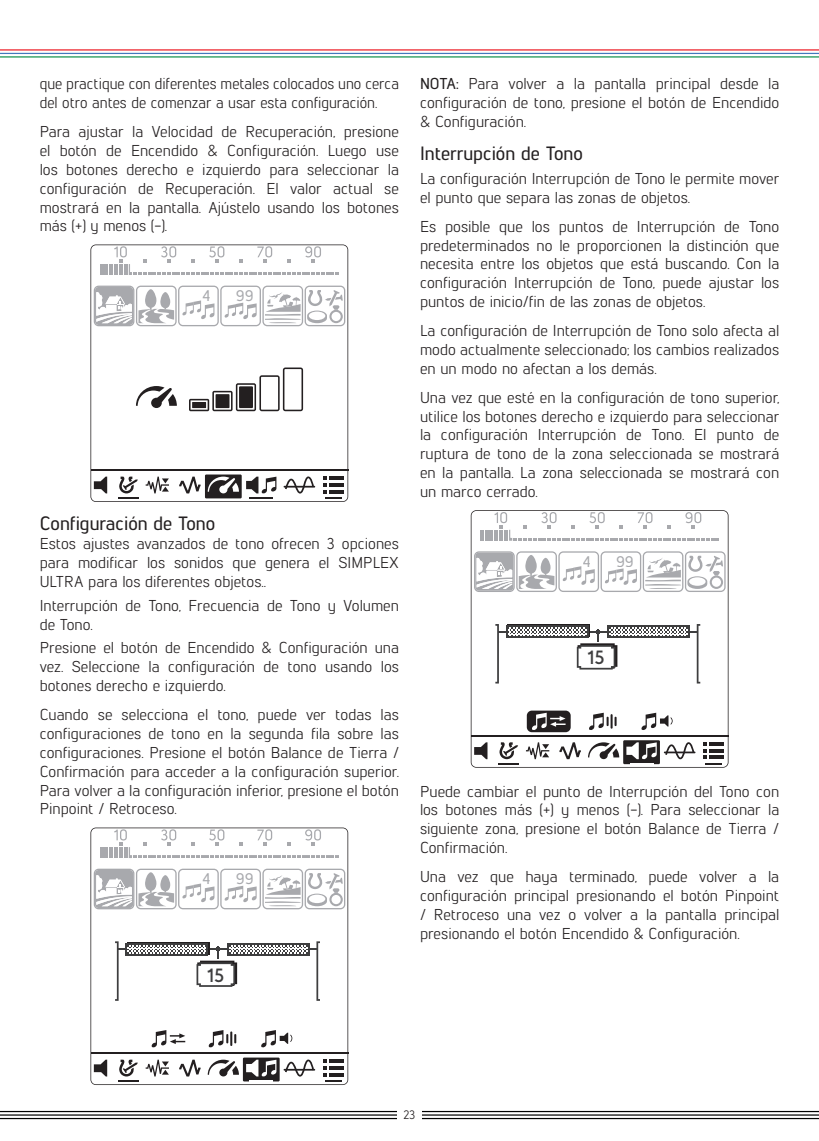
<style>
.page{position:relative;width:819px;height:1141px;background:#fff}
.page>*{position:absolute;margin:0;border:0;box-sizing:border-box;transform-origin:0 0}
.t1{font:500 19.25px "Lintel";color:#231f20}
.t2{font:700 19.25px "Lintel";color:#3e3e3f}
.t3{font:15.75px/18.9px "Lintel";color:#231f20;text-align:justify}
.t4{font:15.75px/18.9px "Lintel";color:#231f20;scale:.96 1}
.t5{font:500 15.4px "Lintel";color:#a8a9ad}
.t6{font:12.25px "Lintel";color:#231f20}
.s1{font-weight:500}
</style>
<div class="page">
<hr style="left:0;top:1118px;width:819px;height:1px;background:#000">
<hr style="left:0;top:1111px;width:819px;height:1px;background:#000">
<hr style="left:0;top:1114px;width:819px;height:2px;background:#000">
<hr style="left:0;top:56px;width:819px;height:2px;background:#14924f">
<hr style="left:0;top:49px;width:819px;height:2px;background:#ec1d25">
<hr style="left:0;top:53px;width:819px;height:1px;background:#4379bd">
<div style="left:397px;top:1105px;width:24px;height:18px;background:#fff"></div>
<svg style="left:90px;top:244px;width:258px;height:258px"></svg>
<svg style="left:100px;top:264px;width:8px;height:11px"></svg>
<hr style="left:109px;top:264px;width:4px;height:11px;background:#a8a9ad">
<svg style="left:114px;top:246px;width:225px;height:29px"></svg>
<div style="left:205px;top:474px;width:37px;height:24px;background:#231f20"></div>
<svg style="left:179px;top:477px;width:21px;height:16px"></svg>
<svg style="left:94px;top:477px;width:13px;height:16px"></svg>
<svg style="left:146px;top:477px;width:23px;height:16px"></svg>
<svg style="left:208px;top:477px;width:31px;height:16px"></svg>
<svg style="left:285px;top:476px;width:29px;height:18px"></svg>
<hr style="left:283px;top:486px;width:32px;height:2px;background:#231f20">
<svg style="left:118px;top:477px;width:21px;height:21px"></svg>
<svg style="left:246px;top:477px;width:30px;height:21px"></svg>
<hr style="left:329px;top:477px;width:14px;height:3px;background:#231f20">
<hr style="left:329px;top:483px;width:14px;height:4px;background:#231f20">
<hr style="left:329px;top:490px;width:14px;height:3px;background:#231f20">
<svg style="left:323px;top:477px;width:19px;height:21px"></svg>
<hr style="left:91px;top:470px;width:257px;height:1px;background:#231f20">
<svg style="left:189px;top:368px;width:114px;height:43px"></svg>
<div style="left:192px;top:402px;width:14px;height:6px;background:#231f20"></div>
<div style="left:215px;top:394px;width:14px;height:14px;background:#231f20"></div>
<div style="left:239px;top:386px;width:14px;height:22px;background:#231f20"></div>
<svg style="left:136px;top:386px;width:41px;height:22px"></svg>
<svg style="left:90px;top:828px;width:258px;height:257px"></svg>
<svg style="left:100px;top:847px;width:8px;height:11px"></svg>
<hr style="left:109px;top:847px;width:4px;height:11px;background:#a8a9ad">
<svg style="left:114px;top:829px;width:225px;height:29px"></svg>
<svg style="left:243px;top:1058px;width:36px;height:23px"></svg>
<svg style="left:179px;top:1060px;width:21px;height:16px"></svg>
<svg style="left:94px;top:1060px;width:13px;height:16px"></svg>
<svg style="left:146px;top:1060px;width:23px;height:16px"></svg>
<svg style="left:208px;top:1060px;width:31px;height:16px"></svg>
<svg style="left:246px;top:1060px;width:30px;height:21px"></svg>
<svg style="left:285px;top:1060px;width:29px;height:17px"></svg>
<hr style="left:283px;top:1069px;width:32px;height:2px;background:#231f20">
<svg style="left:118px;top:1060px;width:21px;height:21px"></svg>
<hr style="left:329px;top:1060px;width:14px;height:3px;background:#231f20">
<hr style="left:329px;top:1066px;width:14px;height:4px;background:#231f20">
<hr style="left:329px;top:1073px;width:14px;height:3px;background:#231f20">
<svg style="left:323px;top:1060px;width:19px;height:21px"></svg>
<hr style="left:91px;top:1053px;width:257px;height:1px;background:#231f20">
<svg style="left:115px;top:941px;width:205px;height:60px"></svg>
<svg style="left:151px;top:1030px;width:34px;height:18px"></svg>
<svg style="left:208px;top:1030px;width:28px;height:18px"></svg>
<svg style="left:260px;top:1030px;width:32px;height:18px"></svg>
<svg style="left:470px;top:510px;width:258px;height:258px"></svg>
<svg style="left:480px;top:512px;width:240px;height:29px"></svg>
<div style="left:623px;top:740px;width:37px;height:24px;background:#231f20"></div>
<svg style="left:559px;top:742px;width:22px;height:17px"></svg>
<svg style="left:474px;top:742px;width:13px;height:17px"></svg>
<svg style="left:526px;top:742px;width:23px;height:17px"></svg>
<svg style="left:588px;top:742px;width:31px;height:17px"></svg>
<svg style="left:626px;top:742px;width:30px;height:22px"></svg>
<svg style="left:665px;top:742px;width:29px;height:17px"></svg>
<hr style="left:663px;top:752px;width:32px;height:1px;background:#231f20">
<svg style="left:498px;top:742px;width:21px;height:22px"></svg>
<hr style="left:709px;top:742px;width:15px;height:4px;background:#231f20">
<hr style="left:709px;top:749px;width:15px;height:3px;background:#231f20">
<hr style="left:709px;top:756px;width:15px;height:3px;background:#231f20">
<svg style="left:703px;top:742px;width:19px;height:22px"></svg>
<hr style="left:471px;top:735px;width:257px;height:2px;background:#231f20">
<svg style="left:495px;top:624px;width:205px;height:59px"></svg>
<div style="left:526px;top:711px;width:44px;height:21px;background:#231f20;border-radius:5px"></div>
<svg style="left:532px;top:713px;width:33px;height:17px"></svg>
<svg style="left:588px;top:713px;width:28px;height:17px"></svg>
<svg style="left:640px;top:713px;width:32px;height:17px"></svg>
<p class="t4" style="left:40px;top:73px;width:376px">que practique con diferentes metales colocados uno cerca del otro antes de comenzar a usar esta configuración.</p>
<p class="t3" style="left:40px;top:121px;width:361px">Para ajustar la Velocidad de Recuperación, presione el botón de Encendido &amp; Configuración. Luego use los botones derecho e izquierdo para seleccionar la configuración de Recuperación. El valor actual se mostrará en la pantalla. Ajústelo usando los botones más (+) y menos (-).</p>
<p class="t5" style="left:202px;top:285px;width:9px">4</p>
<p class="t5" style="left:236px;top:285px;width:19px">99</p>
<p class="t1" style="left:40px;top:510px;width:177px">Configuración de Tono</p>
<p class="t3" style="left:40px;top:533px;width:361px">Estos ajustes avanzados de tono ofrecen 3 opciones para modificar los sonidos que genera el SIMPLEX ULTRA para los diferentes objetos..</p>
<p class="t3" style="left:40px;top:595px;width:361px">Interrupción de Tono, Frecuencia de Tono y Volumen de Tono.</p>
<p class="t3" style="left:40px;top:637px;width:361px">Presione el botón de Encendido &amp; Configuración una vez. Seleccione la configuración de tono usando los botones derecho e izquierdo.</p>
<p class="t3" style="left:40px;top:704px;width:361px">Cuando se selecciona el tono, puede ver todas las configuraciones de tono en la segunda fila sobre las configuraciones. Presione el botón Balance de Tierra / Confirmación para acceder a la configuración superior.<br>Para volver a la configuración inferior, presione el botón Pinpoint / Retroceso.</p>
<p class="t5" style="left:202px;top:868px;width:9px">4</p>
<p class="t5" style="left:236px;top:868px;width:19px">99</p>
<p class="t2" style="left:207px;top:961px;width:19px">15</p>
<p class="t3" style="left:420px;top:73px;width:361px"><span class="s1">NOTA:</span> Para volver a la pantalla principal desde la configuración de tono, presione el botón de Encendido &amp; Configuración.</p>
<p class="t1" style="left:420px;top:140px;width:164px">Interrupción de Tono</p>
<p class="t3" style="left:420px;top:168px;width:361px">La configuración Interrupción de Tono le permite mover el punto que separa las zonas de objetos.</p>
<p class="t3" style="left:420px;top:216px;width:361px">Es posible que los puntos de Interrupción de Tono predeterminados no le proporcionen la distinción que necesita entre los objetos que está buscando. Con la configuración Interrupción de Tono, puede ajustar los puntos de inicio/fin de las zonas de objetos.</p>
<p class="t3" style="left:420px;top:320px;width:361px">La configuración de Interrupción de Tono solo afecta al modo actualmente seleccionado; los cambios realizados en un modo no afectan a los demás.</p>
<p class="t3" style="left:420px;top:387px;width:361px">Una vez que esté en la configuración de tono superior, utilice los botones derecho e izquierdo para seleccionar la configuración Interrupción de Tono. El punto de ruptura de tono de la zona seleccionada se mostrará en la pantalla. La zona seleccionada se mostrará con un marco cerrado.</p>
<p class="t5" style="left:582px;top:551px;width:9px">4</p>
<p class="t5" style="left:616px;top:551px;width:19px">99</p>
<p class="t2" style="left:587px;top:644px;width:19px">15</p>
<p class="t3" style="left:420px;top:781px;width:361px">Puede cambiar el punto de Interrupción del Tono con los botones más (+) y menos (-). Para seleccionar la siguiente zona, presione el botón Balance de Tierra / Confirmación.</p>
<p class="t3" style="left:420px;top:866px;width:361px">Una vez que haya terminado, puede volver a la configuración principal presionando el botón Pinpoint / Retroceso una vez o volver a la pantalla principal presionando el botón Encendido &amp; Configuración.</p>
<p class="t6" style="left:403px;top:1107px;width:14px">23</p>
</div>
